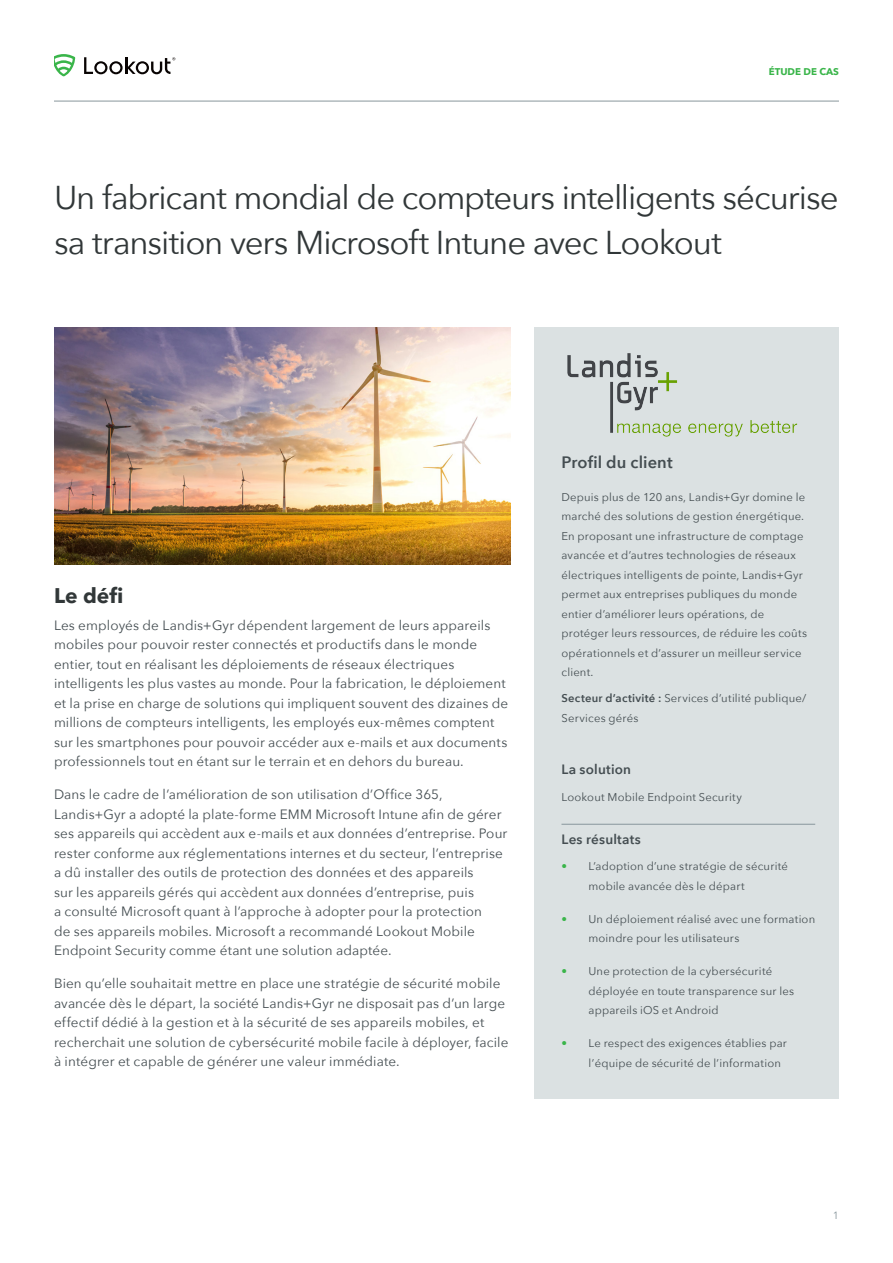
<style>
.page{position:relative;width:893px;height:1263px;background:#fff}
.page>*{position:absolute;margin:0;border:0;box-sizing:border-box;transform-origin:0 0}
.Headerline{font:33px/45px "Avenir Next";letter-spacing:-.035em;color:#313738}
.BodyCopy_Header{font:700 21px "Avenir Next LT Pro";color:#313738}
.SideNote_SubHeader{font:600 16.5px "Avenir Next";letter-spacing:.005em;color:#444d51}
.BodyCopy{font:13.5px/19.5px "Avenir Next";letter-spacing:.01em;color:#444d51}
.SideNote_SubHeader-2{font:600 13.5px "Avenir Next";letter-spacing:.015em;color:#444d51}
.Industry_Mobility_po{font:11.25px/19.5px "Avenir Next";letter-spacing:.015em;color:#444d51}
.BodyCopy-2{font:11.25px/19.5px "Avenir Next";letter-spacing:.015em;color:#444d51}
.t1{font:10.5px "Avenir Next";color:#88969c}
.t2{font:700 9.75px "Avenir Next";color:#3ab54a}
.s1{font-weight:600}
.s2{color:#3ab54a}
</style>
<div class="page">
<hr style="left:54px;top:101px;width:785px;height:1px;background:#88969c">
<svg style="left:54px;top:54px;width:21px;height:22px"></svg>
<svg style="left:84px;top:57px;width:91px;height:17px"></svg>
<div style="left:534px;top:328px;width:305px;height:771px;background:#dbe1e2"></div>
<img style="left:54px;top:328px;width:457px;height:236px">
<img style="left:567px;top:353px;width:231px;height:84px">
<hr style="left:561px;top:824px;width:254px;height:1px;background:#88969c">
<p class="t2" style="left:769px;top:63px;width:72px">ÉTUDE DE CAS</p>
<p class="Headerline" style="left:54px;top:173px;width:786px">Un fabricant mondial de compteurs intelligents sécurise sa transition vers Microsoft Intune avec Lookout</p>
<p class="BodyCopy_Header" style="left:54px;top:583px;width:71px">Le défi</p>
<p class="BodyCopy" style="left:54px;top:614px;width:456px">Les employés de Landis+Gyr dépendent largement de leurs appareils mobiles pour pouvoir rester connectés et productifs dans le monde entier, tout en réalisant les déploiements de réseaux électriques intelligents les plus vastes au monde. Pour la fabrication, le déploiement et la prise en charge de solutions qui impliquent souvent des dizaines de millions de compteurs intelligents, les employés eux-mêmes comptent sur les smartphones pour pouvoir accéder aux e-mails et aux documents professionnels tout en étant sur le terrain et en dehors du bureau.</p>
<p class="BodyCopy" style="left:54px;top:784px;width:455px">Dans le cadre de l’amélioration de son utilisation d’Office 365, Landis+Gyr a adopté la plate-forme EMM Microsoft Intune afin de gérer ses appareils qui accèdent aux e-mails et aux données d’entreprise. Pour rester conforme aux réglementations internes et du secteur, l’entreprise a dû installer des outils de protection des données et des appareils<br>sur les appareils gérés qui accèdent aux données d’entreprise, puis<br>a consulté Microsoft quant à l’approche à adopter pour la protection<br>de ses appareils mobiles. Microsoft a recommandé Lookout Mobile Endpoint Security comme étant une solution adaptée.</p>
<p class="BodyCopy" style="left:54px;top:973px;width:456px">Bien qu’elle souhaitait mettre en place une stratégie de sécurité mobile avancée dès le départ, la société Landis+Gyr ne disposait pas d’un large effectif dédié à la gestion et à la sécurité de ses appareils mobiles, et recherchait une solution de cybersécurité mobile facile à déployer, facile à intégrer et capable de générer une valeur immédiate.</p>
<p class="SideNote_SubHeader" style="left:561px;top:448px;width:113px">Profil du client</p>
<p class="Industry_Mobility_po" style="left:561px;top:487px;width:247px">Depuis plus de 120 ans, Landis+Gyr domine le marché des solutions de gestion énergétique.<br>En proposant une infrastructure de comptage avancée et d’autres technologies de réseaux électriques intelligents de pointe, Landis+Gyr permet aux entreprises publiques du monde entier d’améliorer leurs opérations, de protéger leurs ressources, de réduire les coûts opérationnels et d’assurer un meilleur service client.</p>
<p class="Industry_Mobility_po" style="left:561px;top:688px;width:246px"><span class="s1">Secteur d’activité :</span> Services d’utilité publique/<br>Services gérés</p>
<p class="SideNote_SubHeader-2" style="left:561px;top:758px;width:71px">La solution</p>
<p class="Industry_Mobility_po" style="left:561px;top:787px;width:182px">Lookout Mobile Endpoint Security</p>
<p class="SideNote_SubHeader-2" style="left:561px;top:828px;width:81px">Les résultats</p>
<p class="BodyCopy-2" style="left:588px;top:856px;width:201px;text-indent:-27px"><span class="s2">•</span> L’adoption d’une stratégie de sécurité mobile avancée dès le départ</p>
<p class="BodyCopy-2" style="left:588px;top:909px;width:228px;text-indent:-27px"><span class="s2">•</span> Un déploiement réalisé avec une formation moindre pour les utilisateurs</p>
<p class="BodyCopy-2" style="left:588px;top:961px;width:207px;text-indent:-27px"><span class="s2">•</span> Une protection de la cybersécurité déployée en toute transparence sur les appareils iOS et Android</p>
<p class="BodyCopy-2" style="left:588px;top:1033px;width:200px;text-indent:-27px"><span class="s2">•</span> Le respect des exigences établies par l’équipe de sécurité de l’information</p>
<p class="t1" style="left:833px;top:1207px;width:8px">1</p>
</div>
